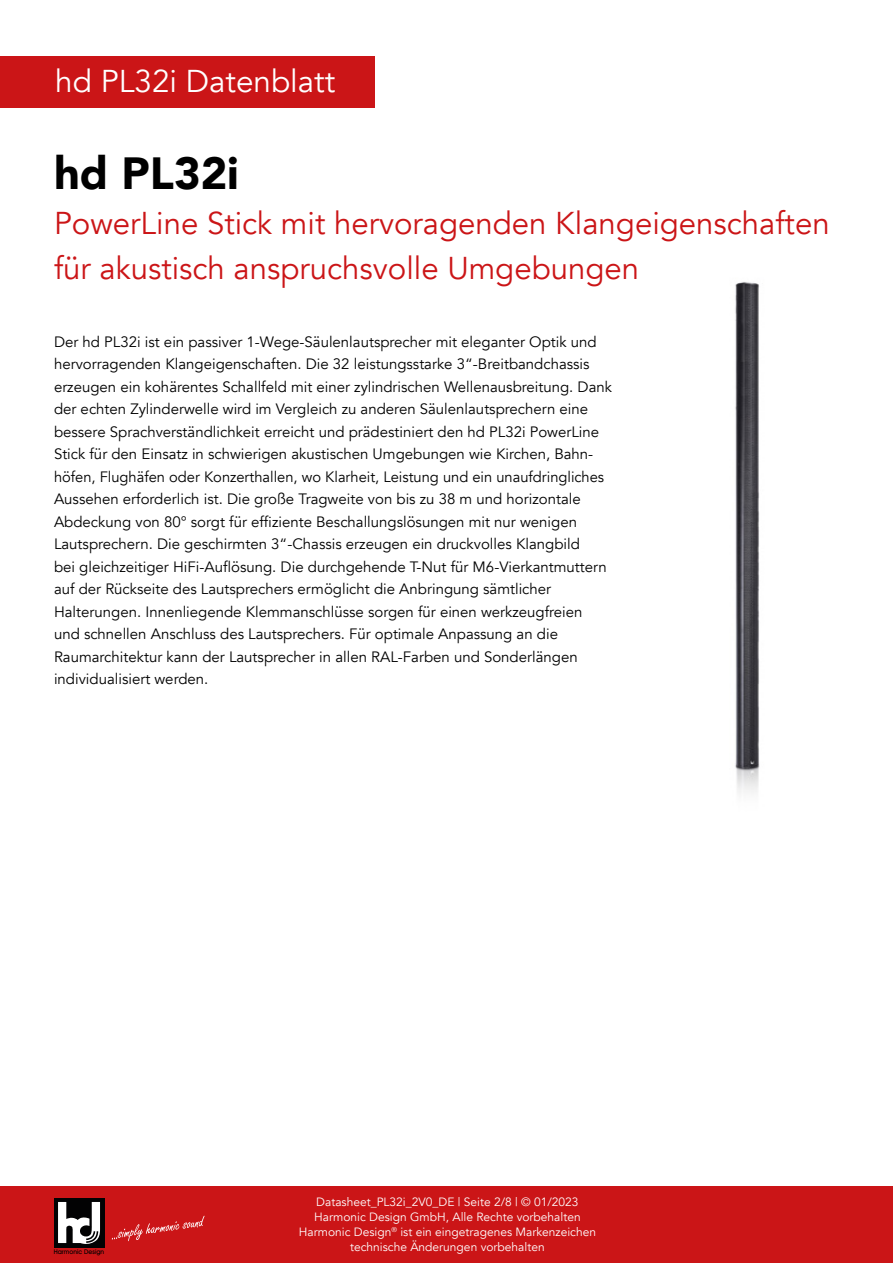
<style>
.page{position:relative;width:893px;height:1263px;background:#fff}
.page>*{position:absolute;margin:0;border:0;box-sizing:border-box;transform-origin:0 0}
.t1{font:900 45px "Avenir";color:#000}
.t2{font:31.5px/45px "Avenir";color:#cb1517}
.t3{font:31.5px "Avenir";color:#fff}
.t4{font:15px/22.5px "Avenir";color:#000}
.t5{font:12px/15px "Avenir";color:#fff;text-align:center}
.t6{font:500 6.45px "Avant Garde IT Cby BT";color:#000}
</style>
<div class="page">
<div style="left:0;top:1186px;width:893px;height:77px;background:#cb1517"></div>
<div style="left:54px;top:1198px;width:50px;height:49px;background:#020203"></div>
<svg style="left:58px;top:1202px;width:42px;height:42px"></svg>
<svg style="left:112px;top:1216px;width:93px;height:25px"></svg>
<img style="left:735px;top:282px;width:25px;height:511px">
<div style="left:0;top:57px;width:375px;height:51px;background:#cb1517"></div>
<h2 class="t3" style="left:55px;top:62px;width:281px">hd PL32i Datenblatt</h2>
<h1 class="t1" style="left:54px;top:135px;width:186px">hd PL32i</h1>
<h2 class="t2" style="left:54px;top:201px;width:777px">PowerLine Stick mit hervoragenden Klangeigenschaften für akustisch anspruchsvolle Umgebungen</h2>
<p class="t4" style="left:54px;top:330px;width:560px">Der hd PL32i ist ein passiver 1-Wege-Säulenlautsprecher mit eleganter Optik und hervorragenden Klangeigenschaften. Die 32 leistungsstarke 3“-Breitbandchassis erzeugen ein kohärentes Schallfeld mit einer zylindrischen Wellenausbreitung. Dank der echten Zylinderwelle wird im Vergleich zu anderen Säulenlautsprechern eine bessere Sprachverständlichkeit erreicht und prädestiniert den hd PL32i PowerLine Stick für den Einsatz in schwierigen akustischen Umgebungen wie Kirchen, Bahn&shy;höfen, Flughäfen oder Konzerthallen, wo Klarheit, Leistung und ein unaufdringliches Aussehen erforderlich ist. Die große Tragweite von bis zu 38 m und horizontale Abdeckung von 80° sorgt für effiziente Beschallungslösungen mit nur wenigen Lautsprechern. Die geschirmten 3“-Chassis erzeugen ein druckvolles Klangbild<br>bei gleichzeitiger HiFi-Auflösung. Die durchgehende T-Nut für M6-Vierkantmuttern auf der Rückseite des Lautsprechers ermöglicht die Anbringung sämtlicher Halterungen. Innenliegende Klemmanschlüsse sorgen für einen werkzeugfreien<br>und schnellen Anschluss des Lautsprechers. Für optimale Anpassung an die Raumarchitektur kann der Lautsprecher in allen RAL-Farben und Sonderlängen individualisiert werden.</p>
<p class="t6" style="left:54px;top:1248px;width:52px">Harmonic Design</p>
<p class="t5" style="left:299px;top:1194px;width:299px">Datasheet_PL32i_2V0_DE | Seite 2/8 | © 01/2023<br>Harmonic Design GmbH, Alle Rechte vorbehalten Harmonic Design<sup>®</sup> ist ein eingetragenes Markenzeichen technische Änderungen vorbehalten</p>
</div>
